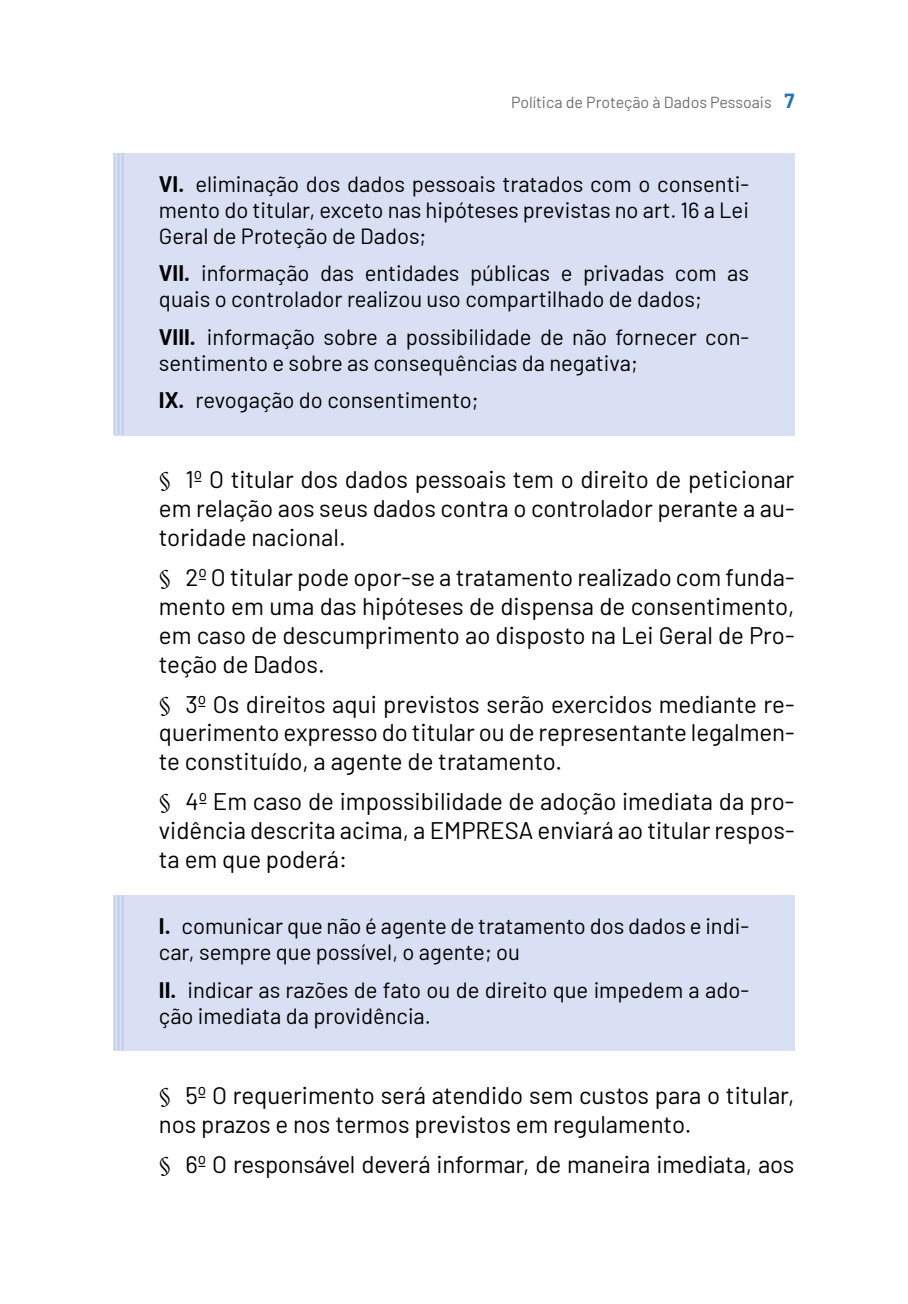
<style>
.page{position:relative;width:908px;height:1304px;background:#fff}
.page>*{position:absolute;margin:0;border:0;box-sizing:border-box;transform-origin:0 0}
.t1{font:24px/28.8px "Barlow";color:#000;text-align:justify}
.t2{font:22px/26px "Barlow";color:#000}
.t3{font:16px "Barlow";color:#706f6f}
.s1{font-weight:700;font-size:20px;color:#2273b9}
.s2{font-weight:700}
.s3{font-family:"Adobe Garamond Pro"}
</style>
<div class="page">
<div style="left:113px;top:153px;width:681px;height:118px;background:#dae0f3"></div>
<div style="left:113px;top:242px;width:681px;height:92px;background:#dae0f3"></div>
<div style="left:113px;top:306px;width:681px;height:92px;background:#dae0f3"></div>
<div style="left:113px;top:369px;width:681px;height:66px;background:#dae0f3"></div>
<div style="left:113px;top:895px;width:681px;height:92px;background:#dae0f3"></div>
<div style="left:113px;top:958px;width:681px;height:93px;background:#dae0f3"></div>
<hr style="left:122px;top:153px;width:1px;height:282px;background:#becae9">
<hr style="left:118px;top:153px;width:1px;height:282px;background:#becae9">
<hr style="left:113px;top:153px;width:2px;height:282px;background:#becae9">
<hr style="left:122px;top:895px;width:1px;height:156px;background:#becae9">
<hr style="left:118px;top:895px;width:1px;height:156px;background:#becae9">
<hr style="left:113px;top:895px;width:2px;height:156px;background:#becae9">
<p class="t3" style="left:511px;top:91px;width:285px">Política de Proteção à Dados Pessoais <span class="s1">7</span></p>
<p class="t2" style="left:159px;top:169px;width:591px;text-align:justify"><span class="s2">VI.</span> eliminação dos dados pessoais tratados com o consenti&shy;mento do titular, exceto nas hipóteses previstas no art. 16 a Lei Geral de Proteção de Dados;</p>
<p class="t2" style="left:159px;top:259px;width:591px"><span class="s2">VII.</span> informação das entidades públicas e privadas com as quais o controlador realizou uso compartilhado de dados;</p>
<p class="t2" style="left:159px;top:322px;width:591px"><span class="s2">VIII.</span> informação sobre a possibilidade de não fornecer con&shy;sentimento e sobre as consequências da negativa;</p>
<p class="t2" style="left:159px;top:385px;width:321px"><span class="s2">IX.</span> revogação do consentimento;</p>
<p class="t1" style="left:159px;top:463px;width:637px"><span class="s3">§</span> 1º O titular dos dados pessoais tem o direito de peticionar em relação aos seus dados contra o controlador perante a au&shy;toridade nacional.</p>
<p class="t1" style="left:159px;top:561px;width:637px"><span class="s3">§</span> 2º O titular pode opor-se a tratamento realizado com funda&shy;mento em uma das hipóteses de dispensa de consentimento, em caso de descumprimento ao disposto na Lei Geral de Pro&shy;teção de Dados.</p>
<p class="t1" style="left:159px;top:688px;width:636px"><span class="s3">§</span> 3º Os direitos aqui previstos serão exercidos mediante re&shy;querimento expresso do titular ou de representante legalmen&shy;te constituído, a agente de tratamento.</p>
<p class="t1" style="left:159px;top:785px;width:636px"><span class="s3">§</span> 4º Em caso de impossibilidade de adoção imediata da pro&shy;vidência descrita acima, a EMPRESA enviará ao titular respos&shy;ta em que poderá:</p>
<p class="t2" style="left:159px;top:912px;width:591px"><span class="s2">I.</span> comunicar que não é agente de tratamento dos dados e indi&shy;car, sempre que possível, o agente; ou</p>
<p class="t2" style="left:159px;top:975px;width:591px"><span class="s2">II.</span> indicar as razões de fato ou de direito que impedem a ado&shy;ção imediata da providência.</p>
<p class="t1" style="left:159px;top:1079px;width:637px"><span class="s3">§</span> 5º O requerimento será atendido sem custos para o titular, nos prazos e nos termos previstos em regulamento.</p>
<p class="t1" style="left:159px;top:1148px;width:636px"><span class="s3">§</span> 6º O responsável deverá informar, de maneira imediata, aos</p>
</div>
